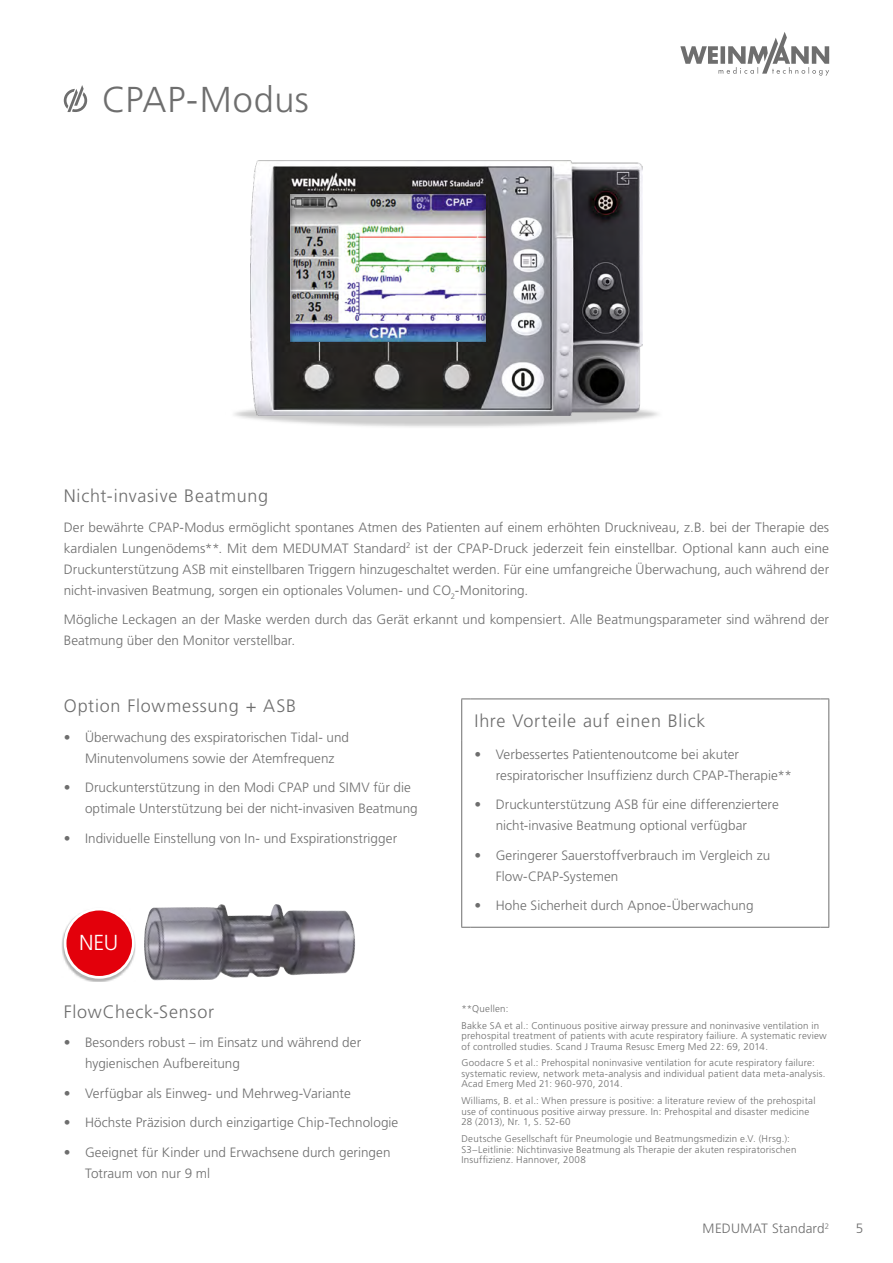
<style>
.page{position:relative;width:893px;height:1263px;background:#fff}
.page>*{position:absolute;margin:0;border:0;box-sizing:border-box;transform-origin:0 0}
.t1{font:300 36px "Frutiger LT";letter-spacing:.015em;color:#6e6e6e}
.t2{font:300 21.75px "Frutiger LT";color:#fff}
.t3{font:300 18px "Frutiger LT";letter-spacing:.04em;color:#6e6e6e}
.t4{font:300 13.5px/21px "Frutiger LT";color:#6e6e6e}
.t5{font:300 9.75px/10.5px "Frutiger LT";letter-spacing:.025em;color:#6e6e6e}
.t6{font:300 7.8px "Frutiger LT";color:#6e6e6e}
</style>
<div class="page">
<svg style="left:680px;top:32px;width:149px;height:44px"></svg>
<svg style="left:64px;top:85px;width:23px;height:27px"></svg>
<hr style="left:461px;top:699px;width:1px;height:41px;background:#6e6e6e">
<hr style="left:470px;top:698px;width:350px;height:1px;background:#6e6e6e">
<hr style="left:828px;top:699px;width:1px;height:41px;background:#6e6e6e">
<hr style="left:461px;top:740px;width:1px;height:187px;background:#6e6e6e">
<hr style="left:828px;top:740px;width:1px;height:187px;background:#6e6e6e">
<hr style="left:470px;top:927px;width:350px;height:1px;background:#6e6e6e">
<img style="left:144px;top:904px;width:212px;height:76px">
<div style="left:61px;top:908px;width:74px;height:74px;background:#000;opacity:.3"></div>
<div style="left:65px;top:909px;width:68px;height:68px;background:#e3000b;border-radius:50%"></div>
<div style="left:64px;top:908px;width:71px;height:71px;border:3px solid #fff;border-radius:50%"></div>
<svg style="left:234px;top:410px;width:424px;height:17px;fill:#d4d4d4"></svg>
<img style="left:251px;top:160px;width:391px;height:255px">
<div style="left:277px;top:183px;width:221px;height:159px;background:#000;opacity:.5"></div>
<h1 class="t1" style="left:102px;top:79px;width:208px">CPAP-Modus</h1>
<h3 class="t3" style="left:64px;top:486px;width:206px">Nicht-invasive Beatmung</h3>
<p class="t4" style="left:64px;top:517px;width:767px;text-align:justify">Der bewährte CPAP-Modus ermöglicht spontanes Atmen des Patienten auf einem erhöhten Druckniveau, z.B. bei der Therapie des kardialen Lungenödems**. Mit dem MEDUMAT Standard<sup>2</sup> ist der CPAP-Druck jederzeit fein einstellbar. Optional kann auch eine Druckunterstützung ASB mit einstellbaren Triggern hinzugeschaltet werden. Für eine umfangreiche Überwachung, auch während der nicht-invasiven Beatmung, sorgen ein optionales Volumen- und CO<sub>2</sub>-Monitoring.</p>
<p class="t4" style="left:64px;top:609px;width:767px">Mögliche Leckagen an der Maske werden durch das Gerät erkannt und kompensiert. Alle Beatmungsparameter sind während der<br>Beatmung über den Monitor verstellbar.</p>
<h3 class="t3" style="left:64px;top:696px;width:234px">Option Flowmessung + ASB</h3>
<p class="t4" style="left:64px;top:726px;width:287px;text-align:center">• Überwachung des exspiratorischen Tidal- und<br>Minutenvolumens sowie der Atemfrequenz</p>
<p class="t4" style="left:85px;top:777px;width:334px;text-indent:-21px">• Druckunterstützung in den Modi CPAP und SIMV für die optimale Unterstützung bei der nicht-invasiven Beatmung</p>
<p class="t4" style="left:64px;top:827px;width:335px">• Individuelle Einstellung von In- und Exspirationstrigger</p>
<h2 class="t2" style="left:79px;top:930px;width:41px">NEU</h2>
<h3 class="t3" style="left:64px;top:1001px;width:152px">FlowCheck-Sensor</h3>
<p class="t4" style="left:85px;top:1032px;width:278px;text-indent:-21px">• Besonders robust – im Einsatz und während der hygienischen Aufbereitung</p>
<p class="t4" style="left:64px;top:1083px;width:288px">• Verfügbar als Einweg- und Mehrweg-Variante</p>
<p class="t4" style="left:64px;top:1112px;width:336px">• Höchste Präzision durch einzigartige Chip-Technologie</p>
<p class="t4" style="left:85px;top:1142px;width:307px;text-indent:-21px">• Geeignet für Kinder und Erwachsene durch geringen<br>Totraum von nur 9 ml</p>
<h3 class="t3" style="left:474px;top:711px;width:233px">Ihre Vorteile auf einen Blick</h3>
<p class="t4" style="left:496px;top:744px;width:298px;text-indent:-21px">• Verbessertes Patientenoutcome bei akuter respiratorischer Insuffizienz durch CPAP-Therapie**</p>
<p class="t4" style="left:496px;top:794px;width:285px;text-indent:-21px">• Druckunterstützung ASB für eine differenziertere nicht-invasive Beatmung optional verfügbar</p>
<p class="t4" style="left:496px;top:845px;width:276px;text-indent:-21px">• Geringerer Sauerstoffverbrauch im Vergleich zu<br>Flow-CPAP-Systemen</p>
<p class="t4" style="left:474px;top:895px;width:281px">• Hohe Sicherheit durch Apnoe-Überwachung</p>
<p class="t5" style="left:461px;top:1000px;width:359px;line-height:17px">**Quellen:<br>Bakke SA et al.: Continuous positive airway pressure and noninvasive ventilation in</p>
<p class="t5" style="left:461px;top:1030px;width:367px">prehospital treatment of patients with acute respiratory failiure. A systematic review of controlled studies. Scand J Trauma Resusc Emerg Med 22: 69, 2014.</p>
<p class="t5" style="left:461px;top:1058px;width:366px">Goodacre S et al.: Prehospital noninvasive ventilation for acute respiratory failure: systematic review, network meta-analysis and individual patient data meta-analysis.<br>Acad Emerg Med 21: 960-970, 2014.</p>
<p class="t5" style="left:461px;top:1096px;width:356px">Williams, B. et al.: When pressure is positive: a literature review of the prehospital use of continuous positive airway pressure. In: Prehospital and disaster medicine<br>28 (2013), Nr. 1, S. 52-60</p>
<p class="t5" style="left:461px;top:1134px;width:337px">Deutsche Gesellschaft für Pneumologie und Beatmungsmedizin e.V. (Hrsg.):<br>S3–Leitlinie: Nichtinvasive Beatmung als Therapie der akuten respiratorischen<br>Insuffizienz. Hannover, 2008</p>
<p class="t4" style="left:703px;top:1218px;width:124px">MEDUMAT Standard</p>
<p class="t4" style="left:856px;top:1218px;width:9px">5</p>
<p class="t6" style="left:825px;top:1221px;width:6px">2</p>
</div>
